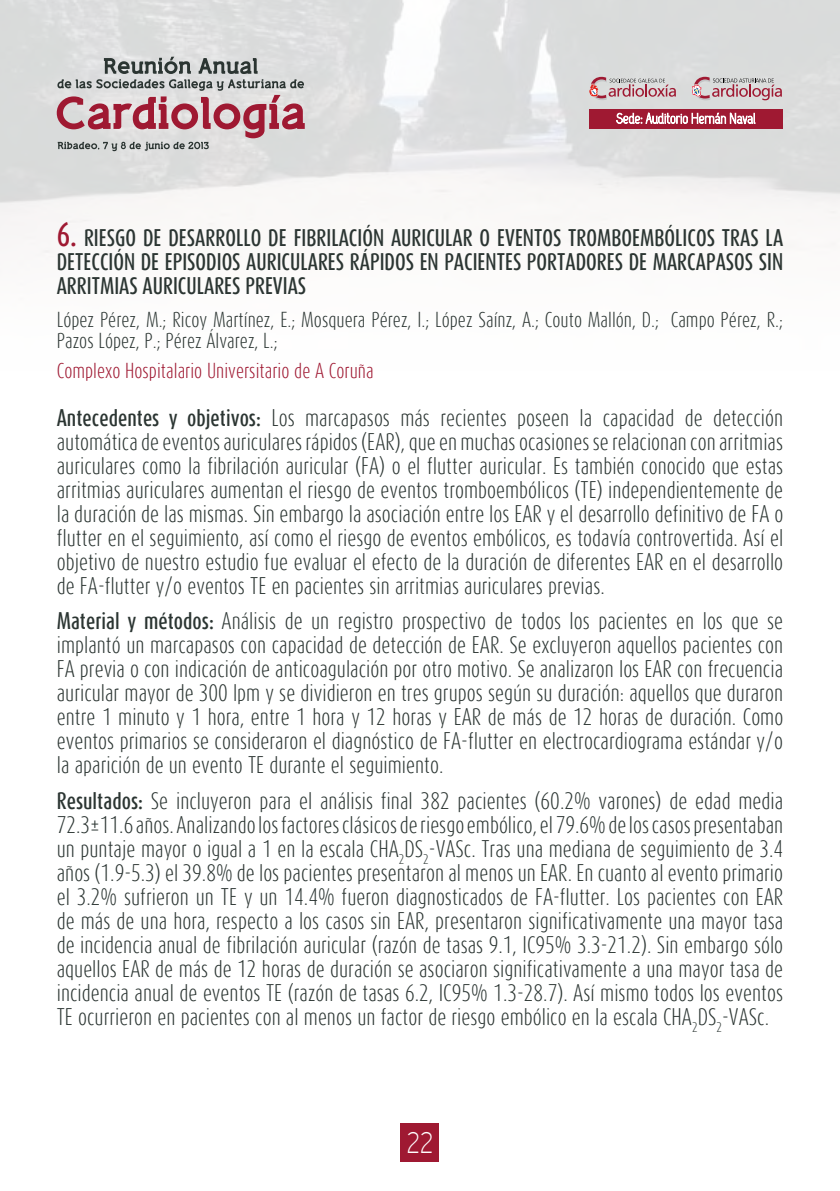
<style>
.page{position:relative;width:840px;height:1191px;background:#fff}
.page>*{position:absolute;margin:0;border:0;box-sizing:border-box;transform-origin:0 0}
.t1{font:30px "Capsuula";color:#fff}
.t2{font:300 20px/24px "Dax Compact";color:#2b3532;text-align:justify}
.t3{font:500 20px "Dax Compact";color:#2b3532}
.t4{font:300 18px/21.6px "Dax Compact";color:#2b3532}
.t5{font:300 18px "Dax Compact";color:#9f1932}
.s1{font-size:28px;color:#9f1932}
.s2{font-weight:500}
</style>
<div class="page">
<img style="left:0;top:0;width:839px;height:265px">
<svg style="left:57px;top:57px;width:247px;height:94px;background:#c1adb1"></svg>
<div style="left:588px;top:109px;width:194px;height:19px;background:#9f1932"></div>
<svg style="left:616px;top:112px;width:139px;height:12px"></svg>
<svg style="left:589px;top:77px;width:86px;height:23px;background:#caafb3"></svg>
<svg style="left:691px;top:77px;width:90px;height:23px;background:#c7aeb2"></svg>
<div style="left:400px;top:1123px;width:39px;height:38px;background:#9f1932"></div>
<p class="t3" style="left:57px;top:224px;width:47px"><span class="s1">6.</span> RIESGO</p>
<p class="t3" style="left:143px;top:224px;width:36px">DE DESA</p>
<p class="t3" style="left:205px;top:224px;width:30px">RROLLO</p>
<p class="t3" style="left:268px;top:224px;width:99px">DE FI BRILACIÓN</p>
<p class="t3" style="left:391px;top:224px;width:116px">AURICULAR O EVENTOS</p>
<p class="t3" style="left:568px;top:224px;width:207px">TROMBOEMBÓLICOS TRAS LA</p>
<p class="t3" style="left:57px;top:248px;width:10px">DETE</p>
<p class="t3" style="left:91px;top:248px;width:100px">CCIÓN DE EPISODIOS</p>
<p class="t3" style="left:246px;top:248px;width:143px">AU RICULARES RÁPIDOS</p>
<p class="t3" style="left:419px;top:248px;width:62px">EN PACIENTES</p>
<p class="t3" style="left:526px;top:248px;width:41px">PORTADO</p>
<p class="t3" style="left:596px;top:248px;width:129px">RES DE MARCAPASOS</p>
<p class="t3" style="left:758px;top:248px;width:9px">SIN</p>
<p class="t3" style="left:57px;top:272px;width:217px">ARRITMIAS AU RICULARES PREVIAS</p>
<p class="t4" style="left:57px;top:308px;width:727px">López Pérez, M.; Ricoy Martínez, E.; Mosquera Pérez, I.; López Saínz, A.; Couto Mallón, D.; Campo Pérez, R.;<br>Pazos López, P.; Pérez Álvarez, L.;</p>
<p class="t5" style="left:57px;top:359px;width:318px">Complexo Hospitalario Universitario de A Coruña</p>
<p class="t2" style="left:57px;top:405px;width:727px"><span class="s2">Antecedentes y objetivos:</span> Los marcapasos más recientes poseen la capacidad de detección automática de eventos auriculares rápidos (EAR), que en muchas ocasiones se relacionan con arritmias auriculares como la fibrilación auricular (FA) o el flutter auricular. Es también conocido que estas arritmias auriculares aumentan el riesgo de eventos tromboembólicos (TE) independientemente de la duración de las mismas. Sin embargo la asociación entre los EAR y el desarrollo definitivo de FA o flutter en el seguimiento, así como el riesgo de eventos embólicos, es todavía controvertida. Así el objetivo de nuestro estudio fue evaluar el efecto de la duración de diferentes EAR en el desarrollo de FA-flutter y/o eventos TE en pacientes sin arritmias auriculares previas.</p>
<p class="t2" style="left:57px;top:608px;width:727px"><span class="s2">Material y métodos:</span> Análisis de un registro prospectivo de todos los pacientes en los que se implantó un marcapasos con capacidad de detección de EAR. Se excluyeron aquellos pacientes con FA previa o con indicación de anticoagulación por otro motivo. Se analizaron los EAR con frecuencia auricular mayor de 300 lpm y se dividieron en tres grupos según su duración: aquellos que duraron entre 1 minuto y 1 hora, entre 1 hora y 12 horas y EAR de más de 12 horas de duración. Como eventos primarios se consideraron el diagnóstico de FA-flutter en electrocardiograma estándar y/o la aparición de un evento TE durante el seguimiento.</p>
<p class="t2" style="left:57px;top:788px;width:727px"><span class="s2">Resultados:</span> Se incluyeron para el análisis final 382 pacientes (60.2% varones) de edad media 72.3±11.6 años. Analizando los factores clásicos de riesgo embólico, el 79.6% de los casos presentaban un puntaje mayor o igual a 1 en la escala CHA<sub>2</sub>DS<sub>2</sub>-VASc. Tras una mediana de seguimiento de 3.4 años (1.9-5.3) el 39.8% de los pacientes presentaron al menos un EAR. En cuanto al evento primario el 3.2% sufrieron un TE y un 14.4% fueron diagnosticados de FA-flutter. Los pacientes con EAR de más de una hora, respecto a los casos sin EAR, presentaron significativamente una mayor tasa de incidencia anual de fibrilación auricular (razón de tasas 9.1, IC95% 3.3-21.2). Sin embargo sólo aquellos EAR de más de 12 horas de duración se asociaron significativamente a una mayor tasa de incidencia anual de eventos TE (razón de tasas 6.2, IC95% 1.3-28.7). Así mismo todos los eventos TE ocurrieron en pacientes con al menos un factor de riesgo embólico en la escala CHA<sub>2</sub>DS<sub>2</sub>-VASc.</p>
<h1 class="t1" style="left:406px;top:1125px;width:28px">22</h1>
</div>
